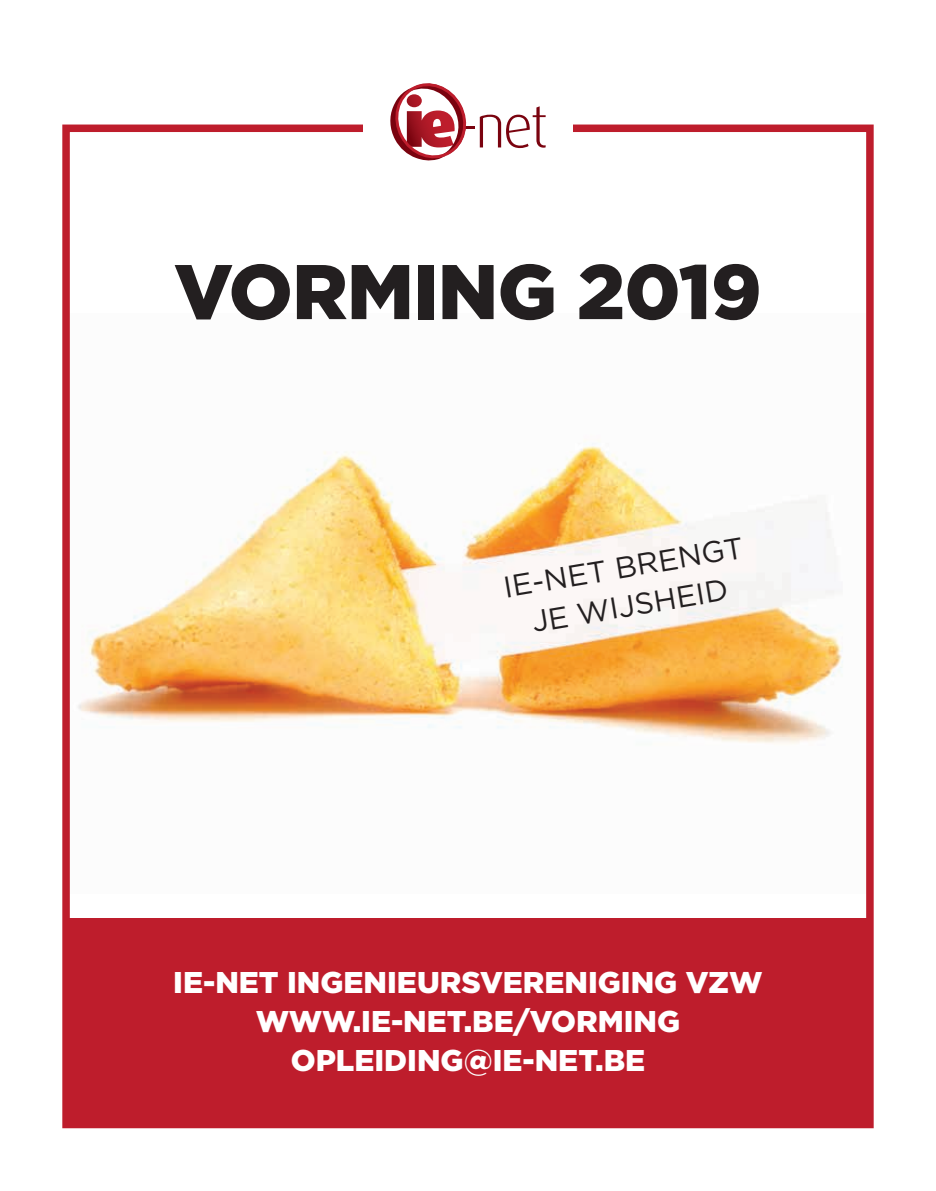
<style>
.page{position:relative;width:936px;height:1191px;background:#fff}
.page>*{position:absolute;margin:0;border:0;box-sizing:border-box;transform-origin:0 0}
.t1{font:900 77.25px "Gotham";letter-spacing:-.01em;color:#231f20}
.t2{font:900 30px/39px "Gotham";color:#fff;text-align:center}
.t3{font:30px/39.2px "Gotham";color:#231f20;text-align:center}
</style>
<div class="page">
<img style="left:78px;top:443px;width:765px;height:301px">
<div style="left:62px;top:124px;width:811px;height:1004px;border:8px solid #be1d2c"></div>
<div style="left:66px;top:918px;width:803px;height:206px;background:#be1d2c"></div>
<div style="left:363px;top:75px;width:210px;height:90px;background:#fff"></div>
<svg style="left:480px;top:106px;width:65px;height:42px"></svg>
<svg style="left:390px;top:83px;width:84px;height:78px"></svg>
<h1 class="t1" style="left:174px;top:247px;width:589px">VORMING 2019</h1>
<p class="t3" style="left:500px;top:568px;width:244px;rotate:-10deg">IE-NET BRENGT<br>JE WIJSHEID</p>
<p class="t2" style="left:173px;top:961px;width:591px">IE-NET INGENIEURSVERENIGING VZW<br>WWW.IE-NET.BE/VORMING<br>OPLEIDING@IE-NET.BE</p>
</div>
